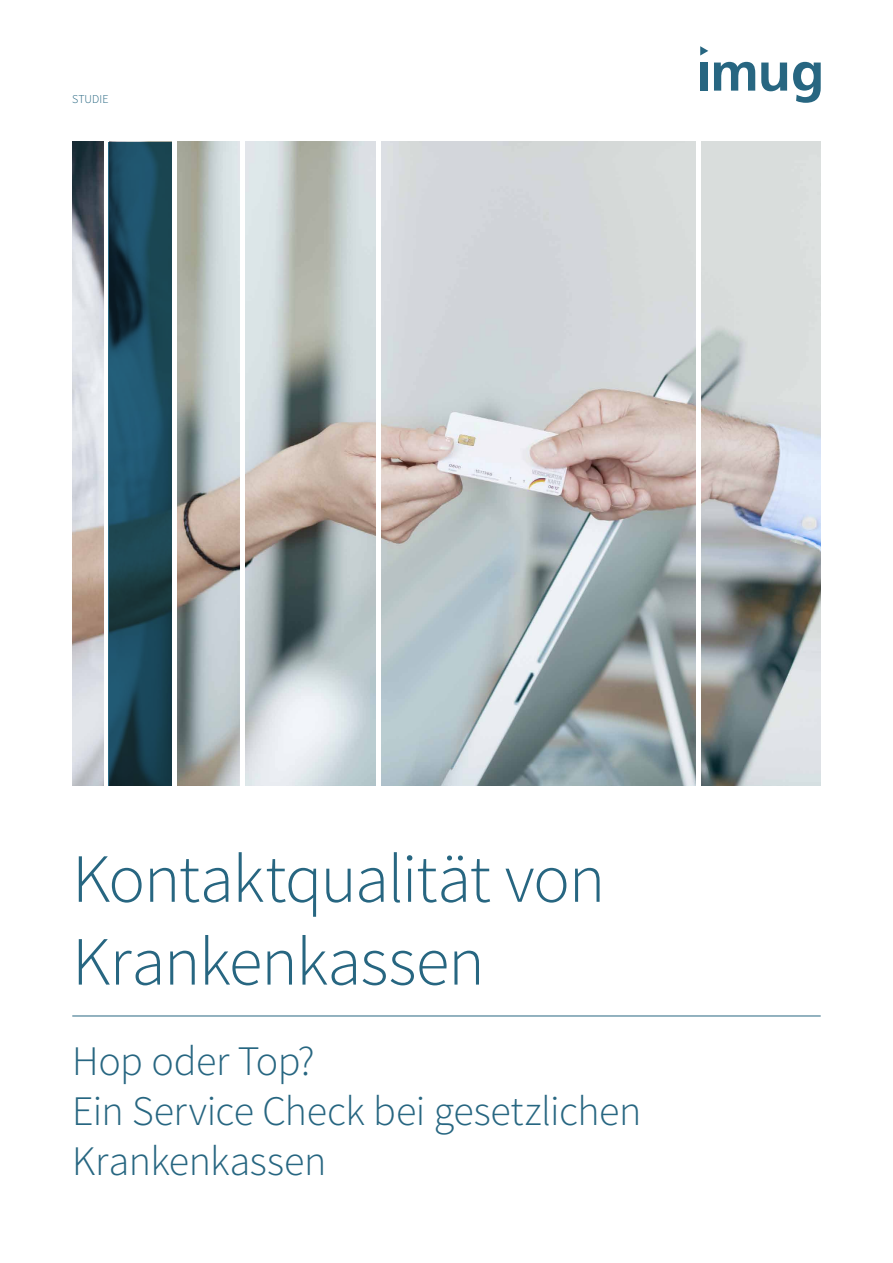
<style>
.page{position:relative;width:893px;height:1263px;background:#fff}
.page>*{position:absolute;margin:0;border:0;box-sizing:border-box;transform-origin:0 0}
.t1{font:300 69px/82.8px "Source Sans Pro";letter-spacing:-.02em;color:#276681}
.t2{font:300 42px/50.4px "Source Sans Pro";letter-spacing:-.01em;color:#276681}
.t3{font:300 12px "Source Sans Pro";letter-spacing:.01em;color:#276681}
</style>
<div class="page">
<svg style="left:793px;top:62px;width:28px;height:41px"></svg>
<svg style="left:761px;top:63px;width:26px;height:28px"></svg>
<div style="left:700px;top:63px;width:7px;height:28px;background:#276681"></div>
<svg style="left:714px;top:62px;width:41px;height:29px"></svg>
<svg style="left:700px;top:46px;width:8px;height:10px"></svg>
<img style="left:72px;top:142px;width:749px;height:643px">
<hr style="left:104px;top:132px;width:4px;height:663px;background:#fff">
<hr style="left:240px;top:132px;width:4px;height:663px;background:#fff">
<div style="left:376px;top:132px;width:5px;height:663px;background:#fff"></div>
<hr style="left:696px;top:132px;width:4px;height:663px;background:#fff">
<hr style="left:172px;top:132px;width:4px;height:663px;background:#fff">
<svg style="left:108px;top:142px;width:64px;height:643px;background:#1b485a"></svg>
<hr style="left:72px;top:1016px;width:749px;height:1px;background:#276681">
<p class="t3" style="left:72px;top:92px;width:38px">STUDIE</p>
<h1 class="t1" style="left:72px;top:838px;width:535px">Kontaktqualität von<br>Krankenkassen</h1>
<p class="t2" style="left:72px;top:1036px;width:571px">Hop oder Top?<br>Ein Service Check bei gesetzlichen<br>Krankenkassen</p>
</div>
